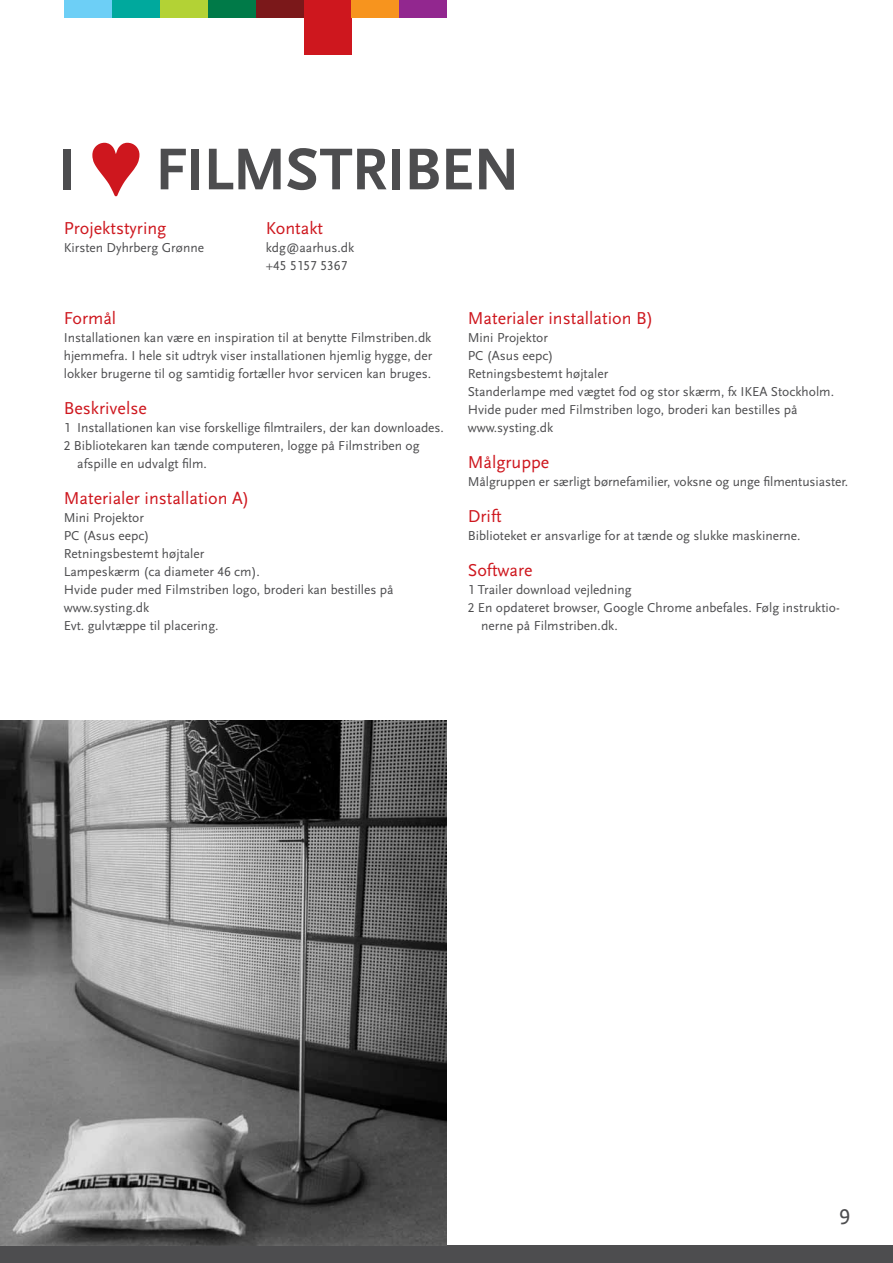
<style>
.page{position:relative;width:893px;height:1263px;background:#fff}
.page>*{position:absolute;margin:0;border:0;box-sizing:border-box;transform-origin:0 0}
.t1{font:700 61.5px "Scala Sans OT";letter-spacing:-.015em;color:#4d4d4f}
.t2{font:22.5px "Scala Sans OT";color:#4d4d4f}
.t3{font:18px "Scala Sans OT";color:#ce171e}
.t4{font:13.5px/18px "Scala Sans OT";color:#4d4d4f}
</style>
<div class="page">
<div style="left:0;top:1245px;width:893px;height:18px;background:#4d4d4f"></div>
<div style="left:65px;top:0;width:47px;height:17px;background:#6dcff6"></div>
<div style="left:160px;top:0;width:48px;height:17px;background:#b3d235"></div>
<div style="left:112px;top:0;width:48px;height:17px;background:#00a99d"></div>
<div style="left:256px;top:0;width:48px;height:17px;background:#7b181a"></div>
<div style="left:304px;top:0;width:48px;height:54px;background:#ce171e"></div>
<div style="left:352px;top:0;width:47px;height:17px;background:#f7941e"></div>
<div style="left:399px;top:0;width:48px;height:17px;background:#92278f"></div>
<div style="left:208px;top:0;width:48px;height:17px;background:#007a48"></div>
<svg style="left:92px;top:143px;width:47px;height:53px"></svg>
<img style="left:0;top:720px;width:446px;height:525px">
<h1 class="t1" style="left:58px;top:135px;width:20px">I</h1>
<h1 class="t1" style="left:155px;top:135px;width:354px">FILMSTRIBEN</h1>
<h3 class="t3" style="left:64px;top:218px;width:104px">Projektstyring</h3>
<p class="t4" style="left:64px;top:239px;width:142px">Kirsten Dyhrberg Grønne</p>
<h3 class="t3" style="left:266px;top:218px;width:59px">Kontakt</h3>
<p class="t4" style="left:266px;top:239px;width:90px">kdg@aarhus.dk +45 5157 5367</p>
<h3 class="t3" style="left:64px;top:308px;width:54px">Formål</h3>
<p class="t4" style="left:64px;top:329px;width:370px;text-align:justify">I nstallationen kan være en inspiration til at benytte Filmstriben.dk hjemmefra. I hele sit udtryk viser installationen hjemlig hygge, der lokker brugerne til og samtidig fortæller hvor servicen kan bruges.</p>
<h3 class="t3" style="left:64px;top:398px;width:85px">Beskrivelse</h3>
<p class="t4" style="left:64px;top:419px;width:380px">1 I nstallationen kan vise forskellige filmtrailers, der kan downloades.</p>
<p class="t4" style="left:64px;top:437px;width:357px">2 Bibliotekaren kan tænde computeren, logge på Filmstriben og</p>
<p class="t4" style="left:77px;top:455px;width:129px">afspille en udvalgt film.</p>
<h3 class="t3" style="left:64px;top:488px;width:187px">M aterialer installation A)</h3>
<p class="t4" style="left:64px;top:509px;width:331px">M ini Projektor<br>PC (Asus eepc)<br>Retningsbestemt højtaler<br>Lampeskærm (ca diameter 46 cm).<br>Hvide puder med Filmstriben logo, broderi kan bestilles på www.systing.dk<br>Evt. gulvtæppe til placering.</p>
<h3 class="t3" style="left:468px;top:308px;width:187px">M aterialer installation B)</h3>
<p class="t4" style="left:468px;top:329px;width:366px">M ini Projektor<br>PC (Asus eepc)<br>Retningsbestemt højtaler<br>Standerlampe med vægtet fod og stor skærm, fx IK EA Stockholm.<br>Hvide puder med Filmstriben logo, broderi kan bestilles på www.systing.dk</p>
<h3 class="t3" style="left:468px;top:452px;width:83px">M ålgruppe</h3>
<p class="t4" style="left:468px;top:473px;width:380px">M ålgruppen er særligt børnefamilier, voksne og unge filmentusiaster.</p>
<h3 class="t3" style="left:468px;top:506px;width:35px">D rift</h3>
<p class="t4" style="left:468px;top:527px;width:333px">Biblioteket er ansvarlige for at tænde og slukke maskinerne.</p>
<h3 class="t3" style="left:468px;top:560px;width:66px">Software</h3>
<p class="t4" style="left:468px;top:581px;width:165px">1 Trailer download vejledning</p>
<p class="t4" style="left:468px;top:599px;width:374px">2 En opdateret browser, Google Chrome anbefales. Følg instruktio-</p>
<p class="t4" style="left:481px;top:617px;width:136px">nerne på Filmstriben.dk.</p>
<h2 class="t2" style="left:839px;top:1204px;width:13px">9</h2>
</div>
